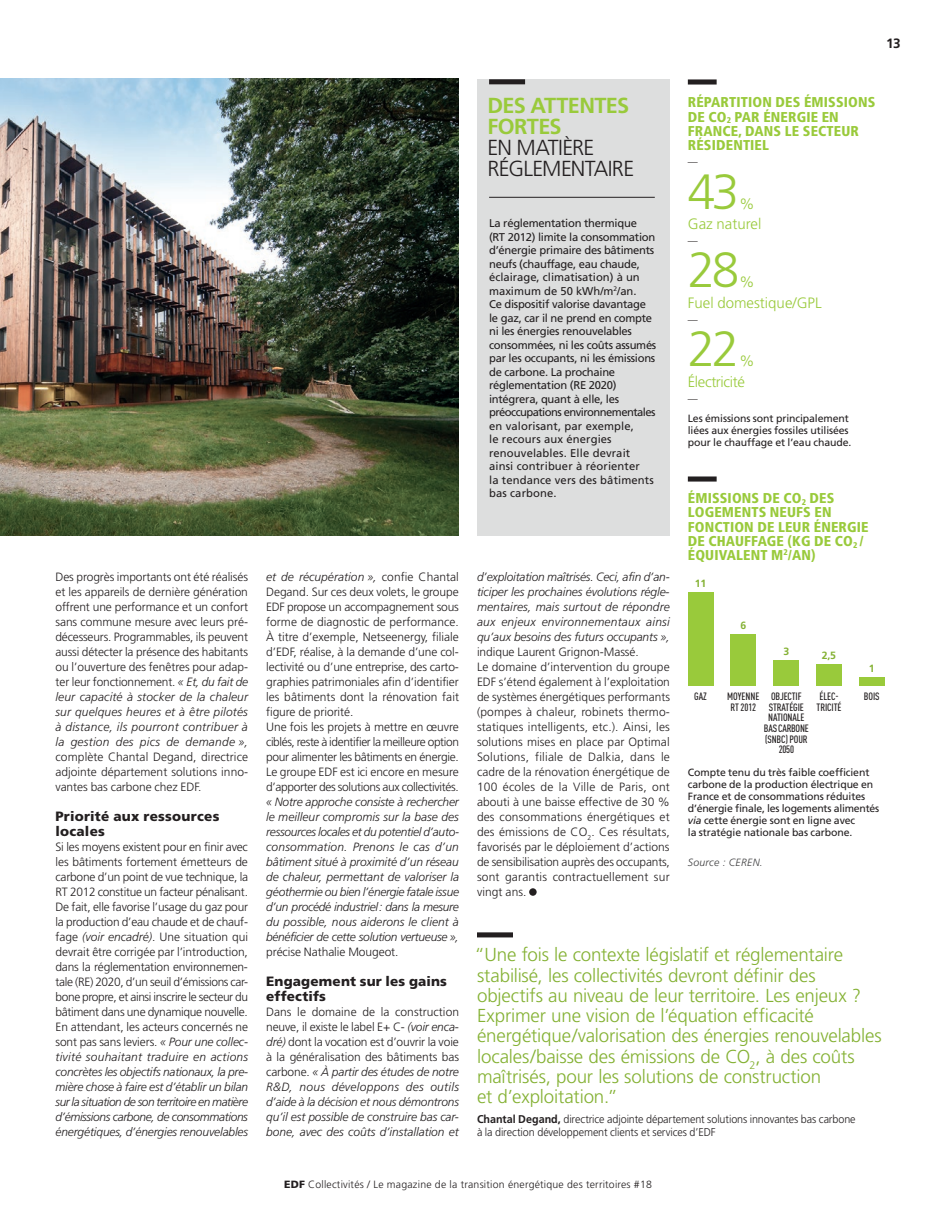
<style>
.page{position:relative;width:936px;height:1221px;background:#fff}
.page>*{position:absolute;margin:0;border:0;box-sizing:border-box;transform-origin:0 0}
.t1{font:300 49.5px "Frutiger";color:#99ca3b}
.t2{font:300 21.75px/21px "Frutiger";letter-spacing:-.035em;color:#231f20}
.t3{font:700 21.75px/21px "Frutiger";letter-spacing:-.03em;color:#99ca3b}
.t4{font:300 18.75px/20.2px "Frutiger";letter-spacing:-.01em;color:#84b133}
.t5{font:300 15px/20.2px "Frutiger";color:#99ca3b}
.t6{font:300 15px/20.2px "Frutiger";letter-spacing:-.025em;color:#99ca3b}
.t7{font:900 condensed 14.25px/14.2px "Frutiger";letter-spacing:.01em;color:#99ca3b}
.t8{font:900 13.5px/15px "Frutiger";letter-spacing:.015em;color:#231f20}
.t9{font:700 13.5px "Frutiger";color:#231f20}
.t10{font:300 12px/15px "Frutiger";color:#231f20;text-align:justify}
.t11{font:italic 300 12px/15px "Frutiger";letter-spacing:-.005em;color:#231f20;text-align:justify}
.t12{font:11.25px/13.5px "Frutiger";letter-spacing:-.025em;color:#231f20}
.t13{font:300 11.25px/12.8px "Frutiger";letter-spacing:-.01em;color:#231f20;scale:.96 1}
.t14{font:10.5px/12px "Frutiger";letter-spacing:-.01em;color:#231f20}
.t15{font:500 condensed 10.5px/10.5px "DIN Pro";letter-spacing:-.01em;color:#231f20;text-align:center}
.t16{font:300 10.5px "Frutiger";letter-spacing:.02em;color:#231f20}
.t17{font:italic 300 10.5px "Frutiger";letter-spacing:.025em;color:#3e3e3f}
.t18{font:700 10.5px "Frutiger";color:#84b133}
.t19{font:300 9.9px "Frutiger";color:#231f20}
.s1{font-style:italic}
.s2{font-style:normal}
.s3{font-weight:700}
.s4{font-weight:900}
</style>
<div class="page">
<img style="left:0;top:79px;width:459px;height:456px">
<div style="left:477px;top:79px;width:192px;height:456px;background:#dddede"></div>
<hr style="left:489px;top:197px;width:165px;height:1px;background:#231f20">
<div style="left:529px;top:888px;width:7px;height:7px;background:#231f20;border-radius:50%"></div>
<div style="left:477px;top:932px;width:36px;height:5px;background:#231f20"></div>
<div style="left:687px;top:79px;width:29px;height:5px;background:#231f20"></div>
<div style="left:489px;top:79px;width:36px;height:5px;background:#231f20"></div>
<div style="left:687px;top:476px;width:29px;height:5px;background:#231f20"></div>
<div style="left:687px;top:592px;width:26px;height:93px;background:#99ca3b"></div>
<div style="left:816px;top:664px;width:25px;height:21px;background:#99ca3b"></div>
<div style="left:858px;top:677px;width:26px;height:8px;background:#99ca3b"></div>
<div style="left:730px;top:634px;width:26px;height:51px;background:#99ca3b"></div>
<div style="left:773px;top:660px;width:26px;height:25px;background:#99ca3b"></div>
<p class="t9" style="left:886px;top:35px;width:16px">13</p>
<p class="t10" style="left:55px;top:569px;width:194px">Des progrès importants ont été réalisés et les appareils de dernière génération offrent une performance et un confort sans commune mesure avec leurs pré&shy;décesseurs. Programmables, ils peuvent aussi détecter la présence des habitants ou l’ouverture des fenêtres pour adap&shy;ter leur fonctionnement. <span class="s1">« Et, du fait de leur capacité à stocker de la chaleur sur quelques heures et à être pilotés à distance, ils pourront contribuer à la gestion des pics de demande »,</span></p>
<p class="t10" style="left:55px;top:749px;width:194px">complète Chantal Degand, directrice adjointe département solutions inno&shy;vantes bas carbone chez EDF.</p>
<p class="t8" style="left:55px;top:808px;width:165px">Priorité aux ressources locales</p>
<p class="t10" style="left:55px;top:839px;width:194px">Si les moyens existent pour en finir avec les bâtiments fortement émetteurs de carbone d’un point de vue technique, la RT 2012 constitue un facteur pénalisant.<br>De fait, elle favorise l’usage du gaz pour la production d’eau chaude et de chauf&shy;fage <span class="s1">(voir encadré)</span>. Une situation qui devrait être corrigée par l’introduction, dans la réglementation environnemen&shy;tale (RE) 2020, d’un seuil d’émissions car&shy;bone propre, et ainsi inscrire le secteur du bâtiment dans une dynamique nouvelle.<br>En attendant, les acteurs concernés ne sont pas sans leviers. <span class="s1">« Pour une collec&shy;tivité souhaitant traduire en actions concrètes les objectifs nationaux, la pre&shy;mière chose à faire est d’établir un bilan sur la situation de son territoire en matière d’émissions carbone, de consommations énergétiques, d’énergies renouvelables</span></p>
<p class="t10" style="left:266px;top:569px;width:194px;text-align:left"><span class="s1">et de récupération »,</span> confie Chantal Degand. Sur ces deux volets, le groupe EDF propose un accompagnement sous forme de diagnostic de performance.<br>À titre d’exemple, Netseenergy, filiale d’EDF, réalise, à la demande d’une col&shy;lectivité ou d’une entreprise, des carto&shy;graphies patrimoniales afin d’identifier les bâtiments dont la rénovation fait figure de priorité.<br>Une fois les projets à mettre en œuvre ciblés, reste à identifier la meilleure option pour alimenter les bâtiments en énergie.<br>Le groupe EDF est ici encore en mesure d’apporter des solutions aux collectivités.</p>
<p class="t11" style="left:266px;top:794px;width:194px">« Notre approche consiste à rechercher le meilleur compromis sur la base des ressources locales et du potentiel d’auto&shy;consommation. Prenons le cas d’un bâtiment situé à proximité d’un réseau de chaleur, permettant de valoriser la géothermie ou bien l’énergie fatale issue d’un procédé industriel: dans la mesure du possible, nous aiderons le client à bénéficier de cette solution vertueuse »,</p>
<p class="t10" style="left:266px;top:944px;width:134px">précise Nathalie Mougeot.</p>
<p class="t8" style="left:266px;top:973px;width:182px">Engagement sur les gains effectifs</p>
<p class="t11" style="left:266px;top:1004px;width:194px"><span class="s2">Dans le domaine de la construction neuve, il existe le label E+ C-</span> (voir enca&shy;dré) <span class="s2">dont la vocation est d’ouvrir la voie à la généralisation des bâtiments bas carbone.</span> « À partir des études de notre R&amp;D, nous développons des outils d’aide à la décision et nous démontrons qu’il est possible de construire bas car&shy;bone, avec des coûts d’installation et</p>
<h2 class="t3" style="left:487px;top:95px;width:143px">DES ATTENTES<br>FORTES</h2>
<h2 class="t2" style="left:487px;top:137px;width:148px">EN MATIÈRE<br>RÉGLEMENTAIRE</h2>
<p class="t12" style="left:489px;top:216px;width:169px">La réglementation thermique<br>(RT 2012) limite la consommation d’énergie primaire des bâtiments neufs (chauffage, eau chaude, éclairage, climatisation) à un maximum de 50 kWh/m<sup>2</sup>/an.<br>Ce dispositif valorise davantage le gaz, car il ne prend en compte ni les énergies renouvelables consommées, ni les coûts assumés par les occupants, ni les émissions de carbone. La prochaine réglementation (RE 2020) intégrera, quant à elle, les préoccupations environnementales en valorisant, par exemple,<br>le recours aux énergies renouvelables. Elle devrait ainsi contribuer à réorienter<br>la tendance vers des bâtiments bas carbone.</p>
<p class="t11" style="left:477px;top:569px;width:194px">d’exploitation maîtrisés. Ceci, afin d’an&shy;ticiper les prochaines évolutions régle&shy;mentaires, mais surtout de répondre aux enjeux environnementaux ainsi qu’aux besoins des futurs occupants »,</p>
<p class="t10" style="left:477px;top:644px;width:194px;text-align:left">indique Laurent Grignon-Massé.<br>Le domaine d’intervention du groupe EDF s’étend également à l’exploitation de systèmes énergétiques performants (pompes à chaleur, robinets thermo&shy;statiques intelligents, etc.). Ainsi, les solutions mises en place par Optimal Solutions, filiale de Dalkia, dans le cadre de la rénovation énergétique de 100 écoles de la Ville de Paris, ont abouti à une baisse effective de 30 % des consommations énergétiques et des émissions de CO<sub>2</sub>. Ces résultats, favorisés par le déploiement d’actions de sensibilisation auprès des occupants, sont garantis contractuellement sur vingt ans.</p>
<p class="t7" style="left:687px;top:95px;width:189px">RÉPARTITION DES ÉMISSIONS<br>DE CO<sub>2</sub> PAR ÉNERGIE EN<br>FRANCE, DANS LE SECTEUR<br>RÉSIDENTIEL</p>
<p class="t19" style="left:687px;top:156px;width:11px">—</p>
<h1 class="t1" style="left:687px;top:163px;width:53px">43</h1>
<p class="t5" style="left:687px;top:193px;width:75px;text-indent:51px">%<br>Gaz naturel</p>
<p class="t19" style="left:687px;top:235px;width:11px">—</p>
<h1 class="t1" style="left:687px;top:242px;width:53px">28</h1>
<p class="t5" style="left:687px;top:272px;width:135px;text-indent:51px">%<br>Fuel domestique/GPL</p>
<p class="t19" style="left:687px;top:314px;width:11px">—</p>
<h1 class="t1" style="left:687px;top:321px;width:53px">22</h1>
<p class="t6" style="left:687px;top:351px;width:68px;text-indent:51px">%<br>Électricité</p>
<p class="t19" style="left:687px;top:393px;width:11px">—</p>
<p class="t14" style="left:687px;top:412px;width:165px">Les émissions sont principalement liées aux énergies fossiles utilisées pour le chauffage et l’eau chaude.</p>
<p class="t7" style="left:687px;top:491px;width:182px">ÉMISSIONS DE CO<sub>2</sub> DES<br>LOGEMENTS NEUFS EN<br>FONCTION DE LEUR ÉNERGIE<br>DE CHAUFFAGE (KG DE CO<sub>2</sub> /<br>ÉQUIVALENT M<sup>2</sup>/AN)</p>
<p class="t18" style="left:694px;top:576px;width:13px">11</p>
<p class="t15" style="left:694px;top:690px;width:14px">GAZ</p>
<p class="t18" style="left:740px;top:619px;width:7px">6</p>
<p class="t18" style="left:783px;top:644px;width:7px">3</p>
<p class="t15" style="left:763px;top:690px;width:46px">OBJECTIF<br>STRATÉGIE<br>NATIONALE<br>BAS CARBONE (SNBC) POUR<br>2050</p>
<p class="t15" style="left:727px;top:690px;width:34px">MOYENNE<br>RT 2012</p>
<p class="t18" style="left:821px;top:649px;width:16px">2,5</p>
<p class="t15" style="left:816px;top:690px;width:26px;text-align:left">ÉLEC-<br>TRICITÉ</p>
<p class="t18" style="left:868px;top:661px;width:7px">1</p>
<p class="t15" style="left:863px;top:690px;width:17px">BOIS</p>
<p class="t14" style="left:687px;top:766px;width:193px">Compte tenu du très faible coefficient carbone de la production électrique en France et de consommations réduites d’énergie finale, les logements alimentés <span class="s1">via</span> cette énergie sont en ligne avec<br>la stratégie nationale bas carbone.</p>
<p class="t17" style="left:687px;top:856px;width:77px">Source : CEREN.</p>
<p class="t4" style="left:474px;top:944px;width:408px">“Une fois le contexte législatif et réglementaire stabilisé, les collectivités devront définir des objectifs au niveau de leur territoire. Les enjeux ?<br>Exprimer une vision de l’équation efficacité énergétique/valorisation des énergies renouvelables locales/baisse des émissions de CO<sub>2</sub>, à des coûts maîtrisés, pour les solutions de construction<br>et d’exploitation.”</p>
<p class="t13" style="left:477px;top:1112px;width:396px"><span class="s3">Chantal Degand,</span> directrice adjointe département solutions innovantes bas carbone à la direction développement clients et services d’EDF</p>
<p class="t16" style="left:284px;top:1178px;width:369px"><span class="s4">EDF</span> Collectivités / Le magazine de la transition énergétique des territoires #18</p>
</div>
